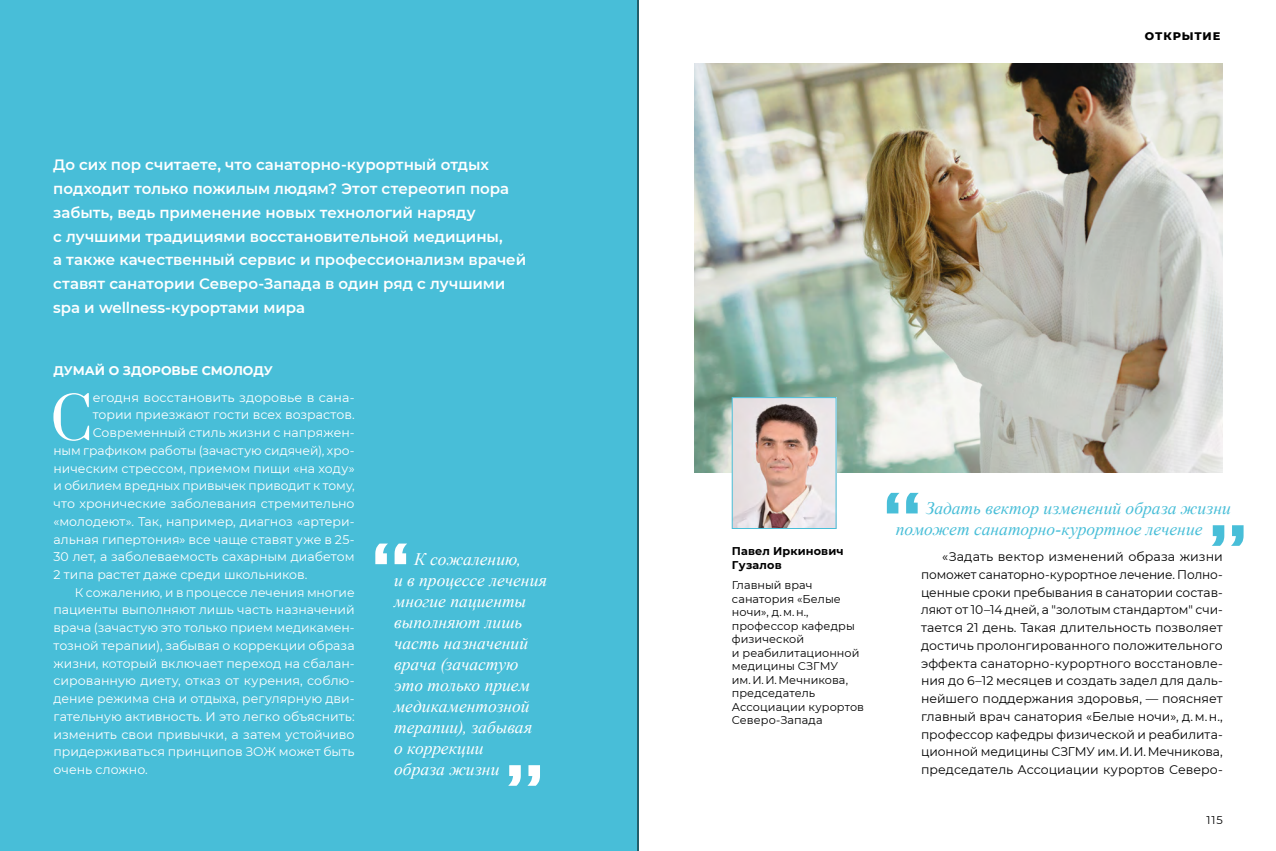
<style>
.page{position:relative;width:1276px;height:851px;background:#fff}
.page>*{position:absolute;margin:0;border:0;box-sizing:border-box;transform-origin:0 0}
.t1{font:56.75px "Prata";color:#fff}
.t2{font:italic 17.5px/21px "Times New Roman";color:#fff}
.t3{font:italic 17.5px/21px "Times New Roman";color:#48bed8}
.t4{font:600 15px/23.8px "Montserrat";color:#fff}
.t5{font:12.5px "Montserrat";color:#fff}
.t6{font:12.5px/17.8px "Montserrat";color:#000;text-align:justify}
.t7{font:700 12.5px "Montserrat";letter-spacing:-.005em;color:#fff}
.t8{font:11.25px/13.5px "Montserrat";letter-spacing:.005em;color:#000}
.t9{font:700 11.25px/13.5px "Montserrat";color:#000}
.t10{font:800 11.25px "Montserrat";letter-spacing:.075em;color:#000}
</style>
<div class="page">
<div style="left:0;top:0;width:638px;height:850px;background:#48bed8"></div>
<svg style="left:1212px;top:525px;width:31px;height:20px"></svg>
<svg style="left:887px;top:493px;width:31px;height:20px"></svg>
<img style="left:694px;top:64px;width:528px;height:408px">
<svg style="left:509px;top:765px;width:31px;height:20px"></svg>
<svg style="left:375px;top:543px;width:32px;height:21px"></svg>
<img style="left:734px;top:399px;width:100px;height:127px">
<div style="left:732px;top:397px;width:104px;height:131px;border:1px solid #48bed8"></div>
<hr style="left:638px;top:0;width:1px;height:850px;background:#000">
<p class="t4" style="left:53px;top:152px;width:474px">До сих пор считаете, что санаторно-курортный отдых подходит только пожилым людям? Этот стереотип пора забыть, ведь применение новых технологий наряду<br>с лучшими традициями восстановительной медицины,<br>а также качественный сервис и профессионализм врачей ставят санатории Северо-Запада в один ряд с лучшими spa и wellness-курортами мира</p>
<p class="t10" style="left:1144px;top:28px;width:77px">открытие</p>
<p class="t7" style="left:53px;top:361px;width:221px">Думай о здоровье смолоду</p>
<h1 class="t1" style="left:50px;top:371px;width:44px">С</h1>
<p class="t5" style="left:93px;top:388px;width:263px">егодня восстановить здоровье в сана-</p>
<p class="t5" style="left:93px;top:406px;width:263px">тории приезжают гости всех возрастов.</p>
<p class="t5" style="left:93px;top:424px;width:263px">Современный стиль жизни с напряжен-</p>
<p class="t5" style="left:53px;top:442px;width:303px">ным графиком работы (зачастую сидячей), хро-</p>
<p class="t5" style="left:53px;top:459px;width:303px">ническим стрессом, приемом пищи «на ходу»</p>
<p class="t5" style="left:53px;top:477px;width:303px">и обилием вредных привычек приводит к тому,</p>
<p class="t5" style="left:53px;top:495px;width:303px">что хронические заболевания стремительно</p>
<p class="t5" style="left:53px;top:512px;width:303px">«молодеют». Так, например, диагноз «артери-</p>
<p class="t5" style="left:53px;top:530px;width:303px">альная гипертония» все чаще ставят уже в 25-</p>
<p class="t5" style="left:53px;top:548px;width:303px">30 лет, а заболеваемость сахарным диабетом</p>
<p class="t5" style="left:53px;top:566px;width:255px">2 типа растет даже среди школьников.</p>
<p class="t5" style="left:75px;top:583px;width:281px">К сожалению, и в процессе лечения многие</p>
<p class="t5" style="left:53px;top:601px;width:303px">пациенты выполняют лишь часть назначений</p>
<p class="t5" style="left:53px;top:619px;width:303px">врача (зачастую это только прием медикамен-</p>
<p class="t5" style="left:53px;top:636px;width:303px">тозной терапии), забывая о коррекции образа</p>
<p class="t5" style="left:53px;top:654px;width:303px">жизни, который включает переход на сбалан-</p>
<p class="t5" style="left:53px;top:672px;width:303px">сированную диету, отказ от курения, соблю-</p>
<p class="t5" style="left:53px;top:690px;width:303px">дение режима сна и отдыха, регулярную дви-</p>
<p class="t5" style="left:53px;top:707px;width:303px">гательную активность. И это легко объяснить:</p>
<p class="t5" style="left:53px;top:725px;width:303px">изменить свои привычки, а затем устойчиво</p>
<p class="t5" style="left:53px;top:743px;width:303px">придерживаться принципов ЗОЖ может быть</p>
<p class="t5" style="left:53px;top:760px;width:96px">очень сложно.</p>
<h2 class="t3" style="left:896px;top:496px;width:336px;text-indent:30px">Задать вектор изменений образа жизни поможет санаторно-курортное лечение</h2>
<p class="t9" style="left:732px;top:543px;width:113px">Павел И ркинович<br>Гузалов</p>
<p class="t8" style="left:732px;top:578px;width:134px">Главный врач санатория «Белые ночи», д. м. н., профессор кафедры физической<br>и реабилитационной медицины СЗГМУ<br>им. И. И. Мечникова, председатель<br>Ассоциации курортов<br>Северо-Запада</p>
<h2 class="t2" style="left:394px;top:548px;width:154px;text-indent:20px">К сожалению,<br>и в процессе лечения многие пациенты выполняют лишь часть назначений врача (зачастую это только прием медикаментозной терапии), забывая<br>о коррекции<br>образа жизни</h2>
<p class="t6" style="left:921px;top:547px;width:303px;text-indent:21px">«Задать вектор изменений образа жизни поможет санаторно-курортное лечение. Полно&shy;ценные сроки пребывания в санатории состав&shy;ляют от 10–14 дней, а "золотым стандартом" счи&shy;тается 21 день. Такая длительность позволяет достичь пролонгированного положительного эффекта санаторно-курортного восстановле&shy;ния до 6–12 месяцев и создать задел для даль&shy;нейшего поддержания здоровья, — поясняет главный врач санатория «Белые ночи», д. м. н., профессор кафедры физической и реабилита&shy;ционной медицины СЗГМУ им. И. И. Мечникова, председатель Ассоциации курортов Северо-</p>
<p class="t8" style="left:1206px;top:812px;width:18px">115</p>
</div>
